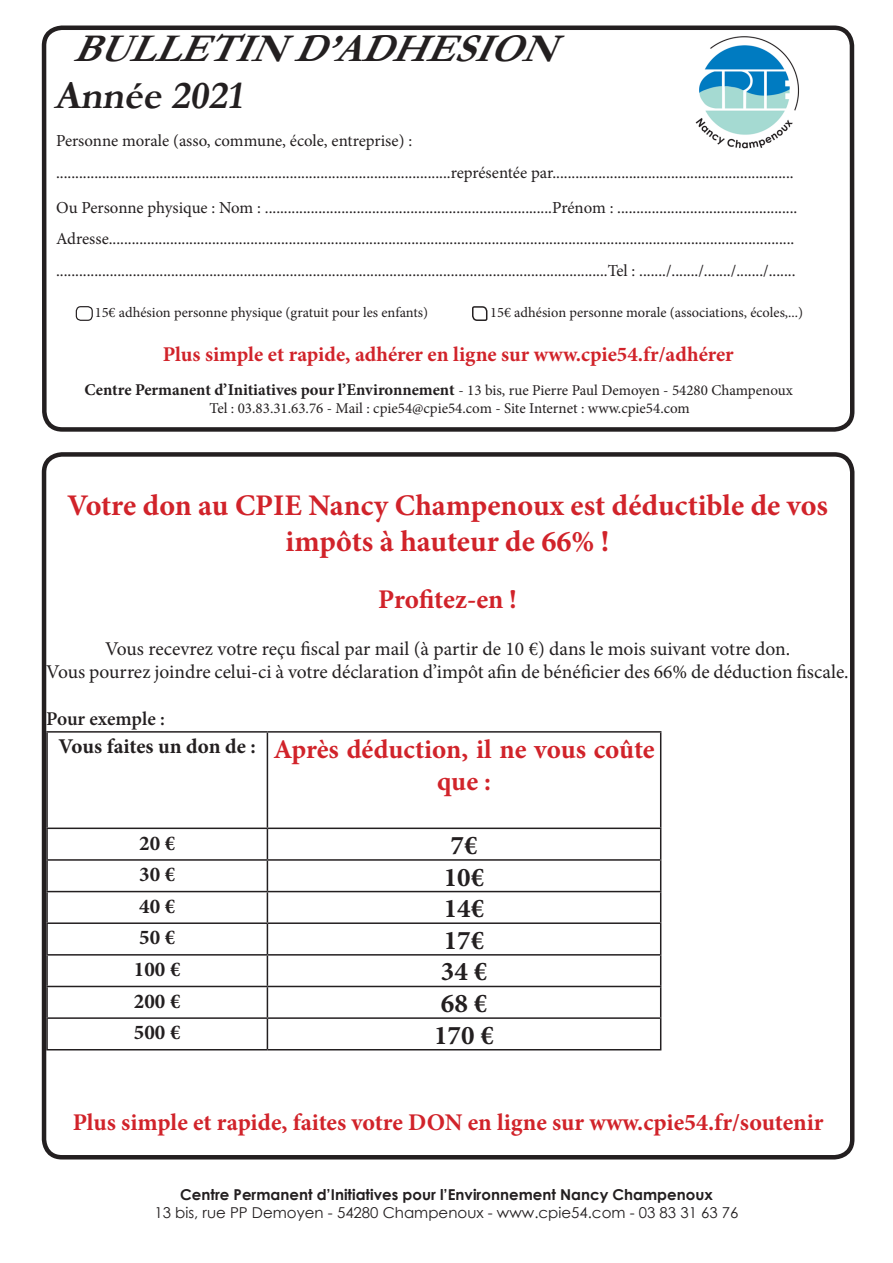
<style>
.page{position:relative;width:893px;height:1263px;background:#fff}
.page>*{position:absolute;margin:0;border:0;box-sizing:border-box;transform-origin:0 0}
.t1{font:italic 700 39.6px "Garamond";color:#231f20}
.t2{font:700 39.6px "Garamond";color:#231f20}
.t3{font:700 30px/36px "Minion Pro";color:#d1232a;text-align:center}
.t4{font:700 27px/32.4px "Minion Pro";letter-spacing:-.005em;color:#d1232a;text-align:center}
.t5{font:700 27px "Minion Pro";color:#231f20}
.t6{font:700 24px "Minion Pro";color:#d1232a}
.t7{font:700 21px "Minion Pro";color:#d1232a}
.t8{font:700 21px "Minion Pro";color:#231f20}
.t9{font:19.5px "Minion Pro";color:#231f20}
.t10{font:600 19.5px "Minion Pro";letter-spacing:-.005em;color:#231f20}
.t11{font:16.8px "Minion Pro";letter-spacing:-.005em;color:#231f20}
.t12{font:700 16.5px "Minion Pro";letter-spacing:-.005em;color:#231f20}
.t13{font:15px "Minion Pro";color:#231f20}
.t14{font:700 15px "Century Gothic";color:#231f20}
.t15{font:15px "Century Gothic";color:#231f20}
.t16{font:14.4px "Minion Pro";color:#231f20}
.s1{font-weight:400;font-size:15px}
</style>
<div class="page">
<div style="left:42px;top:26px;width:812px;height:406px;border:4px solid #231f20;border-radius:18px"></div>
<img style="left:695px;top:36px;width:104px;height:113px">
<div style="left:76px;top:306px;width:17px;height:15px;border:1px solid #231f20;border-radius:4px"></div>
<svg style="left:472px;top:306px;width:16px;height:15px"></svg>
<hr style="left:46px;top:731px;width:221px;height:2px;background:#231f20">
<hr style="left:46px;top:733px;width:2px;height:94px;background:#231f20">
<hr style="left:267px;top:731px;width:394px;height:2px;background:#231f20">
<hr style="left:267px;top:733px;width:1px;height:94px;background:#231f20">
<hr style="left:660px;top:733px;width:1px;height:94px;background:#231f20">
<hr style="left:46px;top:827px;width:221px;height:2px;background:#231f20">
<hr style="left:46px;top:829px;width:2px;height:30px;background:#231f20">
<hr style="left:267px;top:827px;width:394px;height:2px;background:#231f20">
<hr style="left:267px;top:829px;width:1px;height:30px;background:#231f20">
<hr style="left:660px;top:829px;width:1px;height:30px;background:#231f20">
<hr style="left:46px;top:859px;width:221px;height:2px;background:#231f20">
<hr style="left:46px;top:861px;width:2px;height:30px;background:#231f20">
<hr style="left:267px;top:859px;width:394px;height:2px;background:#231f20">
<hr style="left:267px;top:861px;width:1px;height:30px;background:#231f20">
<hr style="left:660px;top:861px;width:1px;height:30px;background:#231f20">
<hr style="left:46px;top:891px;width:221px;height:1px;background:#231f20">
<hr style="left:46px;top:892px;width:2px;height:30px;background:#231f20">
<hr style="left:267px;top:891px;width:394px;height:1px;background:#231f20">
<hr style="left:267px;top:892px;width:1px;height:30px;background:#231f20">
<hr style="left:660px;top:892px;width:1px;height:30px;background:#231f20">
<hr style="left:46px;top:922px;width:221px;height:2px;background:#231f20">
<hr style="left:46px;top:924px;width:2px;height:30px;background:#231f20">
<hr style="left:267px;top:922px;width:394px;height:2px;background:#231f20">
<hr style="left:267px;top:924px;width:1px;height:30px;background:#231f20">
<hr style="left:660px;top:924px;width:1px;height:30px;background:#231f20">
<hr style="left:46px;top:954px;width:221px;height:1px;background:#231f20">
<hr style="left:46px;top:955px;width:2px;height:31px;background:#231f20">
<hr style="left:267px;top:954px;width:394px;height:1px;background:#231f20">
<hr style="left:267px;top:955px;width:1px;height:31px;background:#231f20">
<hr style="left:660px;top:955px;width:1px;height:31px;background:#231f20">
<hr style="left:46px;top:986px;width:221px;height:1px;background:#231f20">
<hr style="left:46px;top:987px;width:2px;height:30px;background:#231f20">
<hr style="left:267px;top:986px;width:394px;height:1px;background:#231f20">
<hr style="left:267px;top:987px;width:1px;height:30px;background:#231f20">
<hr style="left:660px;top:987px;width:1px;height:30px;background:#231f20">
<hr style="left:46px;top:1017px;width:221px;height:2px;background:#231f20">
<hr style="left:46px;top:1019px;width:2px;height:30px;background:#231f20">
<hr style="left:267px;top:1017px;width:394px;height:2px;background:#231f20">
<hr style="left:267px;top:1019px;width:1px;height:30px;background:#231f20">
<hr style="left:660px;top:1019px;width:1px;height:30px;background:#231f20">
<hr style="left:46px;top:1049px;width:221px;height:1px;background:#231f20">
<hr style="left:267px;top:1049px;width:394px;height:1px;background:#231f20">
<div style="left:42px;top:452px;width:812px;height:707px;border:4px solid #231f20;border-radius:18px"></div>
<p class="t1" style="left:72px;top:21px;width:509px">BULLETIND’ADHESION</p>
<p class="t2" style="left:54px;top:69px;width:197px">Année 2021</p>
<p class="t11" style="left:56px;top:130px;width:358px">Personne morale (asso, commune, école, entreprise) :</p>
<p class="t11" style="left:56px;top:161px;width:739px">.......................................................................................................représentée par...............................................................</p>
<p class="t11" style="left:56px;top:196px;width:743px">Ou Personne physique : Nom : ...........................................................................Prénom : ...............................................</p>
<p class="t11" style="left:56px;top:228px;width:740px">Adresse...................................................................................................................................................................................</p>
<p class="t11" style="left:56px;top:259px;width:741px">................................................................................................................................................Tel : ......./......./......./......./.......</p>
<p class="t16" style="left:95px;top:303px;width:335px">15€ adhésion personne physique (gratuit pour les enfants)</p>
<p class="t16" style="left:490px;top:303px;width:314px">15€ adhésion personne morale (associations, écoles,...)</p>
<p class="t7" style="left:163px;top:339px;width:572px">Plus simple et rapide, adhérer en ligne sur www.cpie54.fr/adhérer</p>
<p class="t12" style="left:84px;top:379px;width:710px">Centre Permanent d’Initiatives pour l’Environnement <span class="s1">- 13 bis, rue Pierre Paul Demoyen - 54280 Champenoux</span></p>
<p class="t13" style="left:210px;top:399px;width:482px">Tel : 03.83.31.63.76 - Mail : cpie54@cpie54.com - Site Internet : www.cpie54.com</p>
<p class="t3" style="left:67px;top:486px;width:762px">Votre don au CPIE Nancy Champenoux est déductible de vos impôts à hauteur de 66% !</p>
<p class="t4" style="left:378px;top:583px;width:140px">Profitez-en !</p>
<p class="t9" style="left:105px;top:636px;width:687px">Vous recevrez votre reçu fiscal par mail (à partir de 10 €) dans le mois suivant votre don.</p>
<p class="t9" style="left:46px;top:659px;width:804px">Vous pourrez joindre celui-ci à votre déclaration d’impôt afin de bénéficier des 66% de déduction fiscale.</p>
<p class="t10" style="left:46px;top:705px;width:120px">Pour exemple :</p>
<p class="t8" style="left:59px;top:732px;width:199px">Vous faites un don de :</p>
<p class="t4" style="left:273px;top:732px;width:383px">Après déduction, il ne vous coûte que :</p>
<p class="t8" style="left:139px;top:828px;width:38px">20 €</p>
<p class="t5" style="left:451px;top:826px;width:28px">7€</p>
<p class="t8" style="left:139px;top:860px;width:38px">30 €</p>
<p class="t5" style="left:444px;top:858px;width:42px">10€</p>
<p class="t8" style="left:139px;top:891px;width:38px">40 €</p>
<p class="t5" style="left:444px;top:889px;width:42px">14€</p>
<p class="t8" style="left:139px;top:923px;width:38px">50 €</p>
<p class="t5" style="left:444px;top:921px;width:42px">17€</p>
<p class="t8" style="left:134px;top:954px;width:48px">100 €</p>
<p class="t5" style="left:441px;top:953px;width:48px">34 €</p>
<p class="t8" style="left:134px;top:986px;width:48px">200 €</p>
<p class="t5" style="left:441px;top:984px;width:48px">68 €</p>
<p class="t8" style="left:134px;top:1018px;width:48px">500 €</p>
<p class="t5" style="left:434px;top:1016px;width:61px">170 €</p>
<p class="t6" style="left:73px;top:1105px;width:752px">Plus simple et rapide, faites votre DON en ligne sur www.cpie54.fr/soutenir</p>
<p class="t14" style="left:180px;top:1183px;width:534px">Centre Permanent d’Initiatives pour l’Environnement Nancy Champenoux</p>
<p class="t15" style="left:154px;top:1202px;width:586px">13 bis, rue PP Demoyen - 54280 Champenoux - www.cpie54.com - 03 83 31 63 76</p>
</div>
